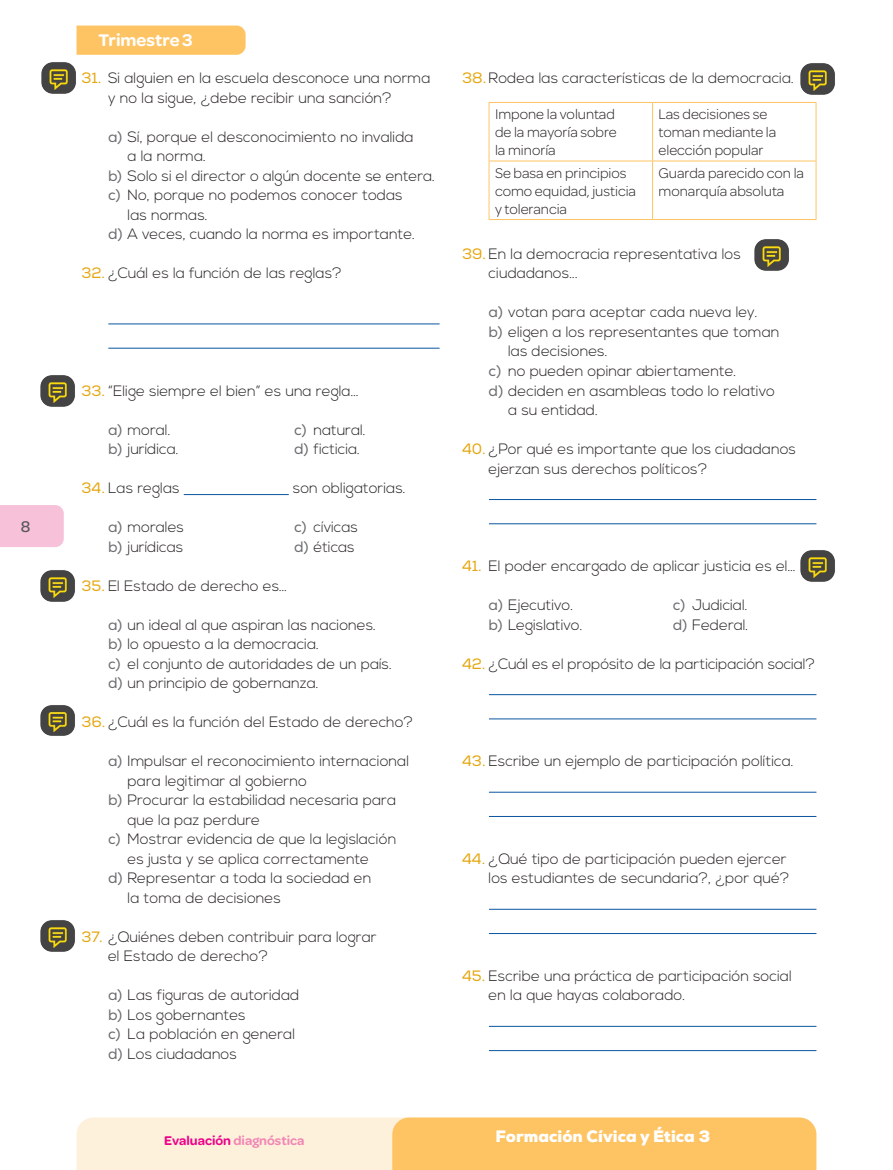
<style>
.page{position:relative;width:893px;height:1170px;background:#fff}
.page>*{position:absolute;margin:0;border:0;box-sizing:border-box;transform-origin:0 0}
.t1{font:600 18px "Omnes";color:#fff}
.t2{font:900 16.5px "Nexa";color:#fff}
.t3{font:500 16.5px "Omnes";color:#57585a}
.t4{font:300 15px/19.5px "Nexa";color:#231f20}
.t5{font:300 15px/18px "Omnes";color:#231f20}
.t6{font:600 13.5px "Omnes";color:#f287b6}
.s1{font-weight:400;color:#e5a710}
.s2{font-weight:400;color:#6c6d70}
.s3{color:#ed028c}
</style>
<div class="page">
<svg style="left:77px;top:1117px;width:739px;height:52px;background:#fed797"></svg>
<div style="left:77px;top:26px;width:169px;height:29px;background:#fec463"></div>
<hr style="left:108px;top:323px;width:332px;height:1px;background:#0a559f">
<hr style="left:108px;top:348px;width:332px;height:1px;background:#0a559f">
<hr style="left:184px;top:494px;width:105px;height:1px;background:#0a559f">
<svg style="left:490px;top:103px;width:326px;height:116px"></svg>
<hr style="left:489px;top:102px;width:164px;height:1px;background:#fec463">
<hr style="left:489px;top:103px;width:1px;height:58px;background:#fec463">
<hr style="left:653px;top:102px;width:163px;height:1px;background:#fec463">
<hr style="left:652px;top:103px;width:1px;height:58px;background:#fec463">
<hr style="left:816px;top:103px;width:1px;height:58px;background:#fec463">
<hr style="left:489px;top:161px;width:164px;height:1px;background:#fec463">
<hr style="left:489px;top:161px;width:1px;height:58px;background:#fec463">
<hr style="left:489px;top:219px;width:164px;height:1px;background:#fec463">
<hr style="left:653px;top:161px;width:163px;height:1px;background:#fec463">
<hr style="left:652px;top:161px;width:1px;height:58px;background:#fec463">
<hr style="left:816px;top:161px;width:1px;height:58px;background:#fec463">
<hr style="left:653px;top:219px;width:163px;height:1px;background:#fec463">
<hr style="left:489px;top:499px;width:327px;height:1px;background:#0a559f">
<hr style="left:489px;top:523px;width:327px;height:1px;background:#0a559f">
<hr style="left:489px;top:694px;width:327px;height:1px;background:#0a559f">
<hr style="left:489px;top:718px;width:327px;height:1px;background:#0a559f">
<hr style="left:489px;top:791px;width:327px;height:1px;background:#0a559f">
<hr style="left:489px;top:816px;width:327px;height:1px;background:#0a559f">
<hr style="left:489px;top:908px;width:327px;height:1px;background:#0a559f">
<hr style="left:489px;top:933px;width:327px;height:1px;background:#0a559f">
<hr style="left:489px;top:1025px;width:327px;height:1px;background:#0a559f">
<hr style="left:489px;top:1050px;width:327px;height:1px;background:#0a559f">
<div style="left:0;top:505px;width:64px;height:42px;background:#f7c1d9"></div>
<img style="left:41px;top:62px;width:35px;height:32px">
<img style="left:40px;top:375px;width:35px;height:32px">
<img style="left:40px;top:570px;width:35px;height:32px">
<img style="left:40px;top:705px;width:35px;height:31px">
<img style="left:40px;top:920px;width:35px;height:32px">
<img style="left:800px;top:63px;width:35px;height:32px">
<img style="left:754px;top:239px;width:35px;height:32px">
<img style="left:800px;top:550px;width:35px;height:32px">
<p class="t3" style="left:21px;top:515px;width:11px">8</p>
<p class="t1" style="left:99px;top:28px;width:96px">Trimestre 3</p>
<p class="t4" style="left:108px;top:69px;width:324px;text-indent:-27px"><span class="s1">31.</span> Si alguien en la escuela desconoce una norma y no la sigue, ¿debe recibir una sanción?</p>
<p class="t4" style="left:108px;top:128px;width:307px"><span class="s2">a)</span> Sí, porque el desconocimiento no invalida</p>
<p class="t4" style="left:128px;top:147px;width:80px">a la norma.</p>
<p class="t4" style="left:108px;top:167px;width:329px"><span class="s2">b)</span> Solo si el director o algún docente se entera.</p>
<p class="t4" style="left:108px;top:186px;width:296px"><span class="s2">c)</span> No, porque no podemos conocer todas</p>
<p class="t4" style="left:128px;top:206px;width:82px">las normas.</p>
<p class="t4" style="left:108px;top:225px;width:309px"><span class="s2">d)</span> A veces, cuando la norma es importante.</p>
<p class="t4" style="left:81px;top:264px;width:262px"><span class="s1">32.</span> ¿Cuál es la función de las reglas?</p>
<p class="t4" style="left:81px;top:381px;width:279px"><span class="s1">33.</span> “Elige siempre el bien” es una regla…</p>
<p class="t4" style="left:108px;top:420px;width:72px"><span class="s2">a)</span> moral. <span class="s2">b)</span> jurídica.</p>
<p class="t4" style="left:294px;top:420px;width:73px"><span class="s2">c)</span> natural. <span class="s2">d)</span> ficticia.</p>
<p class="t4" style="left:81px;top:479px;width:100px"><span class="s1">34.</span> Las reglas</p>
<p class="t4" style="left:293px;top:479px;width:114px">son obligatorias.</p>
<p class="t4" style="left:108px;top:518px;width:77px"><span class="s2">a)</span> morales <span class="s2">b)</span> jurídicas</p>
<p class="t4" style="left:294px;top:518px;width:65px"><span class="s2">c)</span> cívicas <span class="s2">d)</span> éticas</p>
<p class="t4" style="left:81px;top:576px;width:207px"><span class="s1">35.</span> El Estado de derecho es…</p>
<p class="t4" style="left:108px;top:615px;width:285px"><span class="s2">a)</span> un ideal al que aspiran las naciones. <span class="s2">b)</span> lo opuesto a la democracia.<br><span class="s2">c)</span> el conjunto de autoridades de un país. <span class="s2">d)</span> un principio de gobernanza.</p>
<p class="t4" style="left:81px;top:713px;width:333px"><span class="s1">36.</span> ¿Cuál es la función del Estado de derecho?</p>
<p class="t4" style="left:108px;top:752px;width:303px"><span class="s2">a)</span> Impulsar el reconocimiento internacional</p>
<p class="t4" style="left:128px;top:771px;width:181px">para legitimar al gobierno</p>
<p class="t4" style="left:108px;top:791px;width:290px"><span class="s2">b)</span> Procurar la estabilidad necesaria para</p>
<p class="t4" style="left:128px;top:810px;width:134px">que la paz perdure</p>
<p class="t4" style="left:108px;top:830px;width:290px"><span class="s2">c)</span> Mostrar evidencia de que la legislación</p>
<p class="t4" style="left:128px;top:849px;width:243px">es justa y se aplica correctamente</p>
<p class="t4" style="left:108px;top:869px;width:265px"><span class="s2">d)</span> Representar a toda la sociedad en</p>
<p class="t4" style="left:128px;top:888px;width:155px">la toma de decisiones</p>
<p class="t4" style="left:108px;top:927px;width:270px;text-indent:-27px"><span class="s1">37.</span> ¿Quiénes deben contribuir para lograr el Estado de derecho?</p>
<p class="t4" style="left:108px;top:986px;width:193px"><span class="s2">a)</span> Las figuras de autoridad <span class="s2">b)</span> Los gobernantes<br><span class="s2">c)</span> La población en general <span class="s2">d)</span> Los ciudadanos</p>
<p class="t4" style="left:462px;top:69px;width:333px"><span class="s1">38.</span> Rodea las características de la democracia.</p>
<p class="t5" style="left:495px;top:105px;width:123px">Impone la voluntad de la mayoría sobre la minoría</p>
<p class="t5" style="left:659px;top:105px;width:119px">Las decisiones se toman mediante la elección popular</p>
<p class="t5" style="left:495px;top:163px;width:143px">Se basa en principios como equidad, justicia y tolerancia</p>
<p class="t5" style="left:659px;top:163px;width:147px">Guarda parecido con la monarquía absoluta</p>
<p class="t4" style="left:489px;top:245px;width:254px;text-indent:-27px"><span class="s1">39.</span> En la democracia representativa los ciudadanos...</p>
<p class="t4" style="left:489px;top:303px;width:271px"><span class="s2">a)</span> votan para aceptar cada nueva ley.</p>
<p class="t4" style="left:489px;top:323px;width:292px"><span class="s2">b)</span> eligen a los representantes que toman</p>
<p class="t4" style="left:508px;top:342px;width:101px">las decisiones.</p>
<p class="t4" style="left:489px;top:362px;width:249px"><span class="s2">c)</span> no pueden opinar abiertamente.</p>
<p class="t4" style="left:489px;top:381px;width:288px"><span class="s2">d)</span> deciden en asambleas todo lo relativo</p>
<p class="t4" style="left:508px;top:401px;width:91px">a su entidad.</p>
<p class="t4" style="left:489px;top:440px;width:309px;text-indent:-27px"><span class="s1">40.</span> ¿Por qué es importante que los ciudadanos ejerzan sus derechos políticos?</p>
<p class="t4" style="left:462px;top:557px;width:335px"><span class="s1">41.</span> El poder encargado de aplicar justicia es el…</p>
<p class="t4" style="left:489px;top:596px;width:95px"><span class="s2">a)</span> Ejecutivo. <span class="s2">b)</span> Legislativo.</p>
<p class="t4" style="left:673px;top:596px;width:77px"><span class="s2">c)</span> Judicial. <span class="s2">d)</span> Federal.</p>
<p class="t4" style="left:462px;top:654px;width:355px"><span class="s1">42.</span> ¿Cuál es el propósito de la participación social?</p>
<p class="t4" style="left:462px;top:752px;width:333px"><span class="s1">43.</span> Escribe un ejemplo de participación política.</p>
<p class="t4" style="left:462px;top:849px;width:329px;text-align:right"><span class="s1">44.</span> ¿Qué tipo de participación pueden ejercer los estudiantes de secundaria?, ¿por qué?</p>
<p class="t4" style="left:489px;top:966px;width:305px;text-indent:-27px"><span class="s1">45.</span> Escribe una práctica de participación social en la que hayas colaborado.</p>
<p class="t6" style="left:164px;top:1130px;width:142px"><span class="s3">Evaluación</span> diagnóstica</p>
<p class="t2" style="left:495px;top:1125px;width:216px">Formación Cívica y Ética 3</p>
</div>
